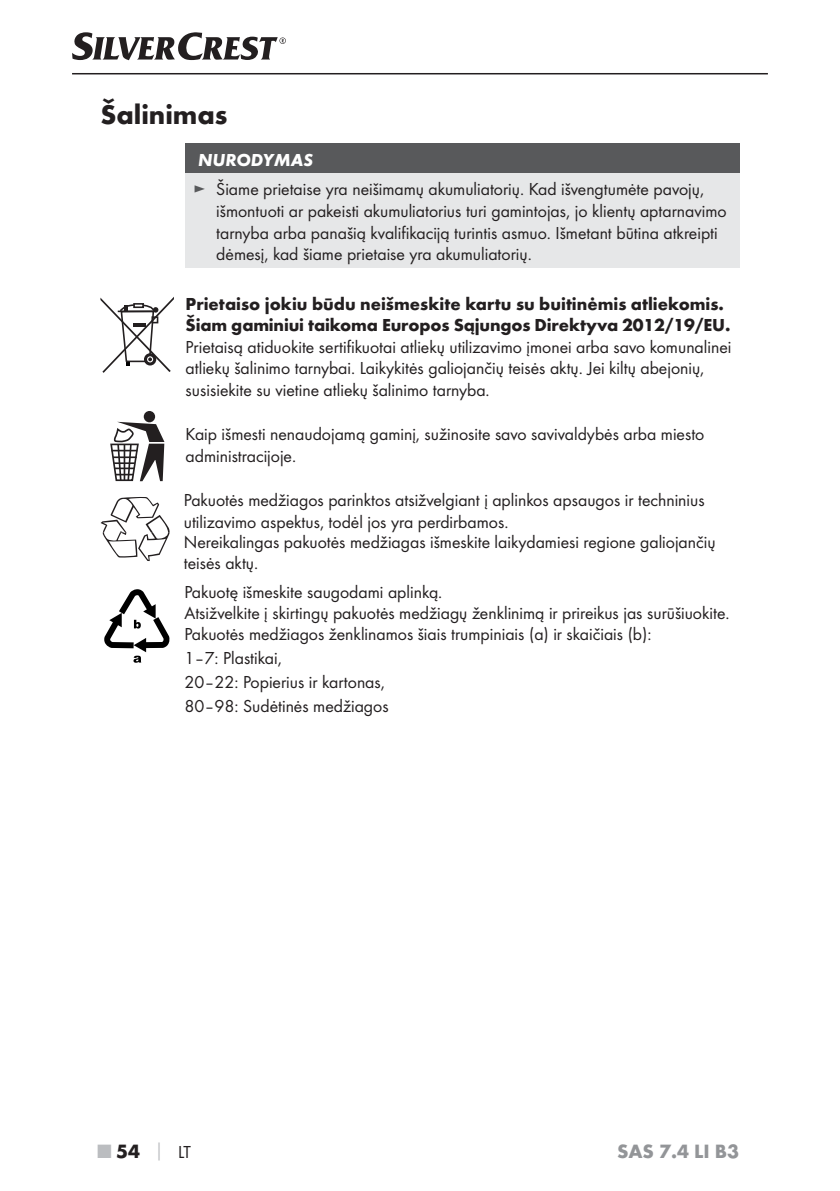
<style>
.page{position:relative;width:840px;height:1191px;background:#fff}
.page>*{position:absolute;margin:0;border:0;box-sizing:border-box;transform-origin:0 0}
.t1{font:700 28px "Futura";color:#231f20}
.t2{font:700 20px "Futura";color:#939598}
.t3{font:700 20px "Futura";color:#231f20}
.t4{font:18px/21.6px "Futura Boo";color:#231f20}
.t5{font:700 18px/21.6px "Futura";color:#231f20}
.t6{font:italic 700 18px "Futura";color:#fff}
.s1{color:#58595b}
.s2{color:#bbbdc0}
.s3{font-size:18px;color:#bbbdc0}
.s4{font-family:"Futura Boo";font-weight:400;font-size:18px}
</style>
<div class="page">
<hr style="left:72px;top:73px;width:695px;height:1px;background:#231f20">
<svg style="left:72px;top:32px;width:214px;height:28px"></svg>
<div style="left:185px;top:144px;width:554px;height:30px;background:#58595b"></div>
<div style="left:185px;top:174px;width:554px;height:94px;background:#e6e7e8"></div>
<svg style="left:100px;top:297px;width:74px;height:76px"></svg>
<div style="left:144px;top:411px;width:11px;height:11px;background:#231f20;border-radius:50%"></div>
<svg style="left:110px;top:422px;width:54px;height:60px"></svg>
<svg style="left:100px;top:497px;width:69px;height:64px"></svg>
<svg style="left:104px;top:589px;width:65px;height:73px"></svg>
<h1 class="t1" style="left:100px;top:104px;width:128px">Šalinimas</h1>
<p class="t6" style="left:198px;top:154px;width:116px">NURODYMAS</p>
<p class="t4" style="left:216px;top:179px;width:511px;text-indent:-23px"><span class="s1">►</span> Šiame prietaise yra neišimamų akumuliatorių. Kad išvengtumėte pavojų, išmontuoti ar pakeisti akumuliatorius turi gamintojas, jo klientų aptarnavimo tarnyba arba panašią kvalifikaciją turintis asmuo. Išmetant būtina atkreipti dėmesį, kad šiame prietaise yra akumuliatorių.</p>
<p class="t5" style="left:185px;top:294px;width:546px">Prietaiso jokiu būdu neišmeskite kartu su buitinėmis atliekomis.<br>Šiam gaminiui taikoma Europos Sąjungos Direktyva 2012/19/EU.</p>
<p class="t4" style="left:185px;top:337px;width:547px">Prietaisą atiduokite sertifikuotai atliekų utilizavimo įmonei arba savo komunalinei atliekų šalinimo tarnybai. Laikykitės galiojančių teisės aktų. Jei kiltų abejonių, susisiekite su vietine atliekų šalinimo tarnyba.</p>
<p class="t4" style="left:185px;top:424px;width:520px">Kaip išmesti nenaudojamą gaminį, sužinosite savo savivaldybės arba miesto administracijoje.</p>
<p class="t4" style="left:184px;top:490px;width:533px;line-height:21px">Pakuotės medžiagos parinktos atsižvelgiant į aplinkos apsaugos ir techninius utilizavimo aspektus, todėl jos yra perdirbamos.<br>Nereikalingas pakuotės medžiagas išmeskite laikydamiesi regione galiojančių teisės aktų.</p>
<p class="t4" style="left:184px;top:582px;width:546px;line-height:21px">Pakuotę išmeskite saugodami aplinką.<br>Atsižvelkite į skirtingų pakuotės medžiagų ženklinimą ir prireikus jas surūšiuokite.<br>Pakuotės medžiagos ženklinamos šiais trumpiniais (a) ir skaičiais (b):</p>
<p class="t4" style="left:184px;top:647px;width:206px;line-height:24px">1–7: Plastikai,<br>20–22: Popierius ir kartonas,<br>80–98: Sudėtinės medžiagos</p>
<p class="t3" style="left:98px;top:1143px;width:95px"><span class="s2">■</span> 54 <span class="s3">│</span> <span class="s4">LT</span></p>
<p class="t2" style="left:617px;top:1143px;width:123px">SAS 7.4 LI B3</p>
</div>
